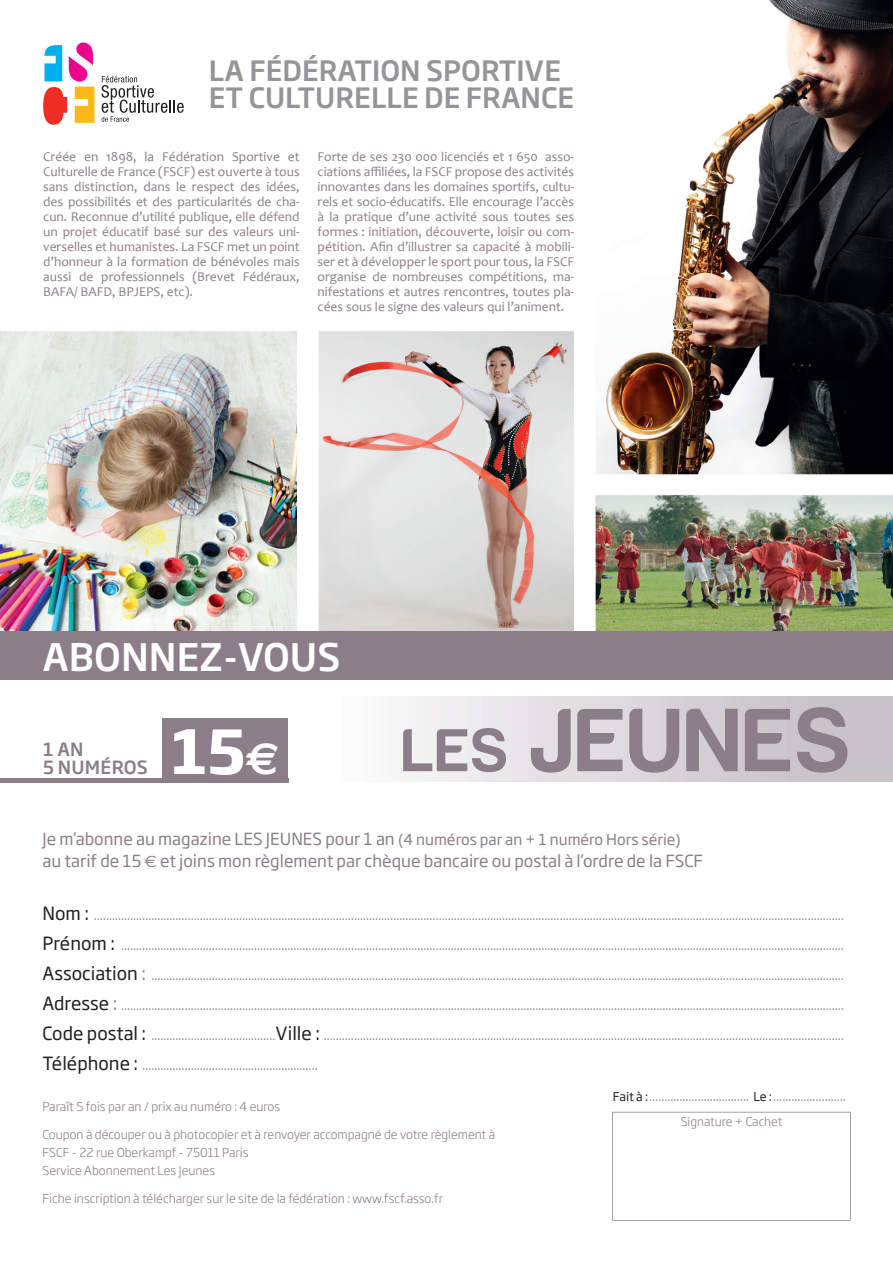
<style>
.page{position:relative;width:893px;height:1263px;background:#fff}
.page>*{position:absolute;margin:0;border:0;box-sizing:border-box;transform-origin:0 0}
.t1{font:700 60px "Soho Gothic Std";color:#fff}
.t2{font:500 37.5px "Soho Gothic Std";color:#fff}
.t3{font:500 27.75px/27.8px "Soho Gothic Std";color:#939598}
.t4{font:500 18px/18px "Soho Gothic Std";letter-spacing:.015em;color:#8c7e88}
.t5{font:16.5px/22.5px "Soho Gothic Std";color:#8c7e88}
.t6{font:13.5px/15px "Candara";color:#8c7e88;text-align:justify}
.t7{font:300 12.15px/17.5px "Soho Gothic Std";color:#8c7e88}
.t8{font:12px "Soho Gothic Std";letter-spacing:-.01em;color:#8c7e88}
.t9{font:300 12px "Soho Gothic Std";color:#8c7e88}
.s1{font-family:"Euro Sans";font-size:45px}
.s2{font-size:15px}
.s3{font-family:"Euro Sans"}
.s4{font-size:18px;color:#231f20}
.s5{font-size:18px}
.s6{color:#231f20}
</style>
<div class="page">
<img style="left:0;top:0;width:893px;height:631px">
<div style="left:0;top:631px;width:893px;height:49px;background:#8c7e88"></div>
<svg style="left:613px;top:1112px;width:237px;height:1px"></svg>
<hr style="left:0;top:778px;width:288px;height:4px;background:#8c7e88">
<div style="left:163px;top:718px;width:125px;height:64px;background:#8c7e88"></div>
<div style="left:298px;top:696px;width:595px;height:86px;background:linear-gradient(to right,#fff,#c2bac0)"></div>
<svg style="left:403px;top:707px;width:444px;height:66px;background:#bbb3b9"></svg>
<svg style="left:43px;top:43px;width:51px;height:82px"></svg>
<svg style="left:102px;top:76px;width:82px;height:46px"></svg>
<h3 class="t3" style="left:209px;top:57px;width:367px">LA FÉDÉRATION SPORTIVE<br>ET CULTURELLE DE FRANCE</h3>
<p class="t6" style="left:43px;top:149px;width:258px">Créée en 1898, la Fédération Sportive et Culturelle de France (FSCF) est ouverte à tous sans distinction, dans le respect des idées, des possibilités et des particularités de cha&shy;cun. Reconnue d’utilité publique, elle défend un projet éducatif basé sur des valeurs uni&shy;verselles et humanistes. La FSCF met un point d’honneur à la formation de bénévoles mais aussi de professionnels (Brevet Fédéraux, BAFA/ BAFD, BPJEPS, etc).</p>
<p class="t6" style="left:318px;top:149px;width:258px">Forte de ses 230 000 licenciés et 1 650 asso&shy;ciations affiliées, la FSCF propose des activités innovantes dans les domaines sportifs, cultu&shy;rels et socio-éducatifs. Elle encourage l’accès à la pratique d’une activité sous toutes ses formes : initiation, découverte, loisir ou com&shy;pétition. Afin d’illustrer sa capacité à mobili&shy;ser et à développer le sport pour tous, la FSCF organise de nombreuses compétitions, ma&shy;nifestations et autres rencontres, toutes pla&shy;cées sous le signe des valeurs qui l’animent.</p>
<h2 class="t2" style="left:43px;top:633px;width:299px">ABONNEZ-VOUS</h2>
<h3 class="t4" style="left:43px;top:740px;width:106px">1 AN<br>5 NUMÉROS</h3>
<h1 class="t1" style="left:171px;top:713px;width:110px">15<span class="s1">€</span></h1>
<h3 class="t5" style="left:43px;top:827px;width:662px">Je m’abonne au magazine LES JEUNES pour 1 an <span class="s2">(4 numéros par an + 1 numéro Hors série) </span>au tarif de 15 <span class="s3">€</span> et joins mon règlement par chèque bancaire ou postal à l’ordre de la FSCF</h3>
<p class="t8" style="left:43px;top:908px;width:803px"><span class="s4">Nom :</span> ........................................................................................................................................................................................................................................................</p>
<p class="t8" style="left:43px;top:938px;width:803px"><span class="s4">Prénom :</span> ...............................................................................................................................................................................................................................................</p>
<p class="t8" style="left:43px;top:968px;width:803px"><span class="s4">Association</span> <span class="s5">:</span> .....................................................................................................................................................................................................................................</p>
<p class="t8" style="left:43px;top:998px;width:803px"><span class="s4">Adresse</span> <span class="s5">:</span> ...............................................................................................................................................................................................................................................</p>
<p class="t8" style="left:43px;top:1028px;width:803px"><span class="s4">Code postal :</span> .........................................<span class="s4">Ville :</span> ............................................................................................................................................................................</p>
<p class="t8" style="left:43px;top:1058px;width:277px"><span class="s4">Téléphone :</span> ..........................................................</p>
<p class="t7" style="left:43px;top:1098px;width:239px">Paraît 5 fois par an / prix au numéro : 4 euros</p>
<p class="t7" style="left:43px;top:1126px;width:454px">Coupon à découper ou à photocopier et à renvoyer accompagné de votre règlement à<br>FSCF - 22 rue Oberkampf - 75011 Paris<br>Service Abonnement Les Jeunes</p>
<p class="t7" style="left:43px;top:1190px;width:402px">Fiche inscription à télécharger sur le site de la fédération : www.fscf.asso.fr</p>
<p class="t8" style="left:613px;top:1089px;width:234px"><span class="s6">Fait à :</span> ................................. <span class="s6">Le :</span> ........................</p>
<p class="t9" style="left:681px;top:1114px;width:103px">Signature + Cachet</p>
</div>
